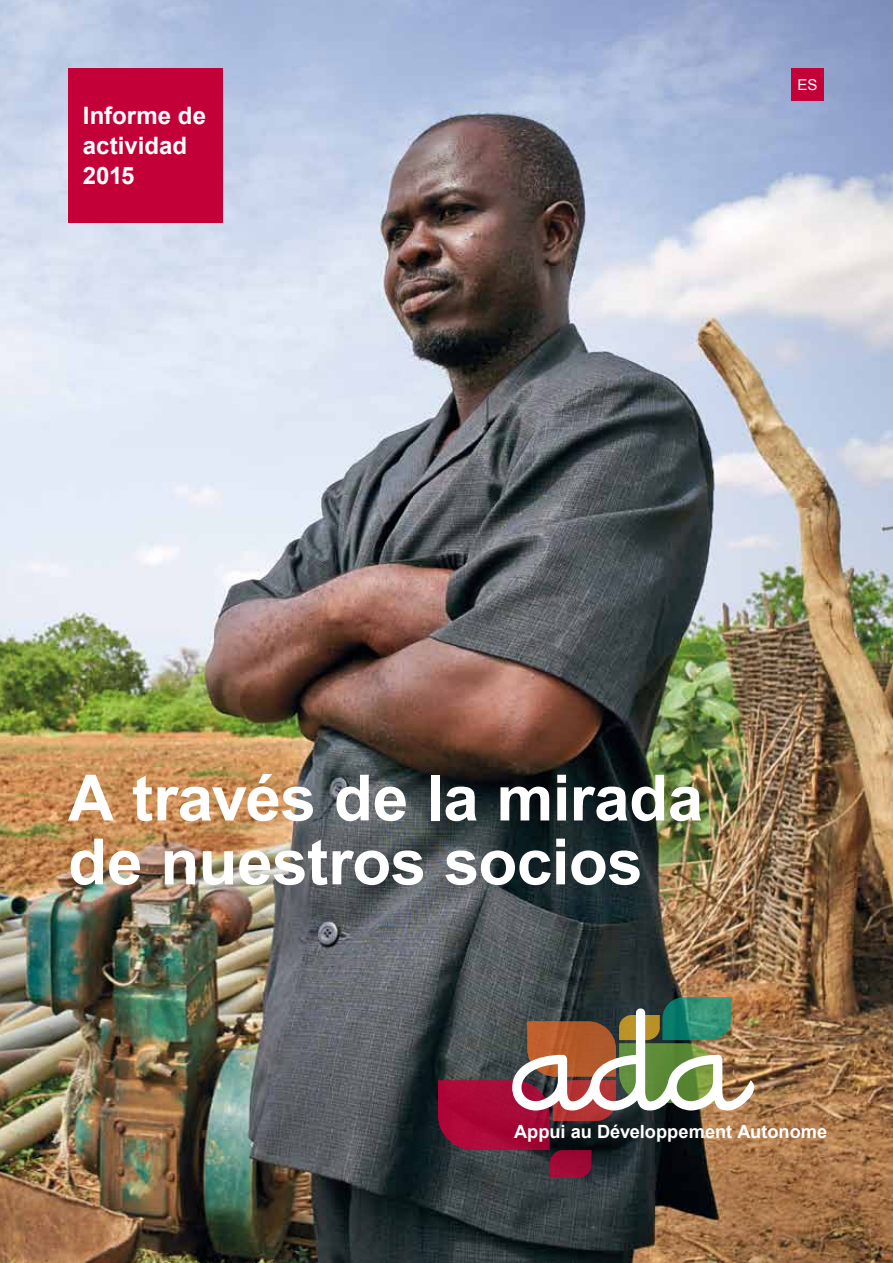
<style>
.page{position:relative;width:893px;height:1263px;background:#fff}
.page>*{position:absolute;margin:0;border:0;box-sizing:border-box;transform-origin:0 0}
.t1{font:700 63.9px/63.9px "Arial";letter-spacing:-.01em;color:#fff}
.t2{font:700 24px/30px "Arial";color:#fff}
.t3{font:700 18.15px "Arial";color:#fff}
.t4{font:15px "Arial";color:#fff}
</style>
<div class="page">
<img style="left:0;top:0;width:893px;height:1263px">
<div style="left:68px;top:68px;width:155px;height:155px;background:#c40038"></div>
<div style="left:791px;top:68px;width:33px;height:33px;background:#c40038"></div>
<svg style="left:438px;top:997px;width:320px;height:181px;background:#73594f"></svg>
<p class="t2" style="left:83px;top:102px;width:125px">Informe de actividad<br>2015</p>
<p class="t4" style="left:797px;top:75px;width:21px">ES</p>
<p class="t1" style="left:68px;top:768px;width:637px">A través de la mirada de nuestros socios</p>
<p class="t3" style="left:514px;top:1120px;width:315px">Appui au Développement Autonome</p>
</div>
